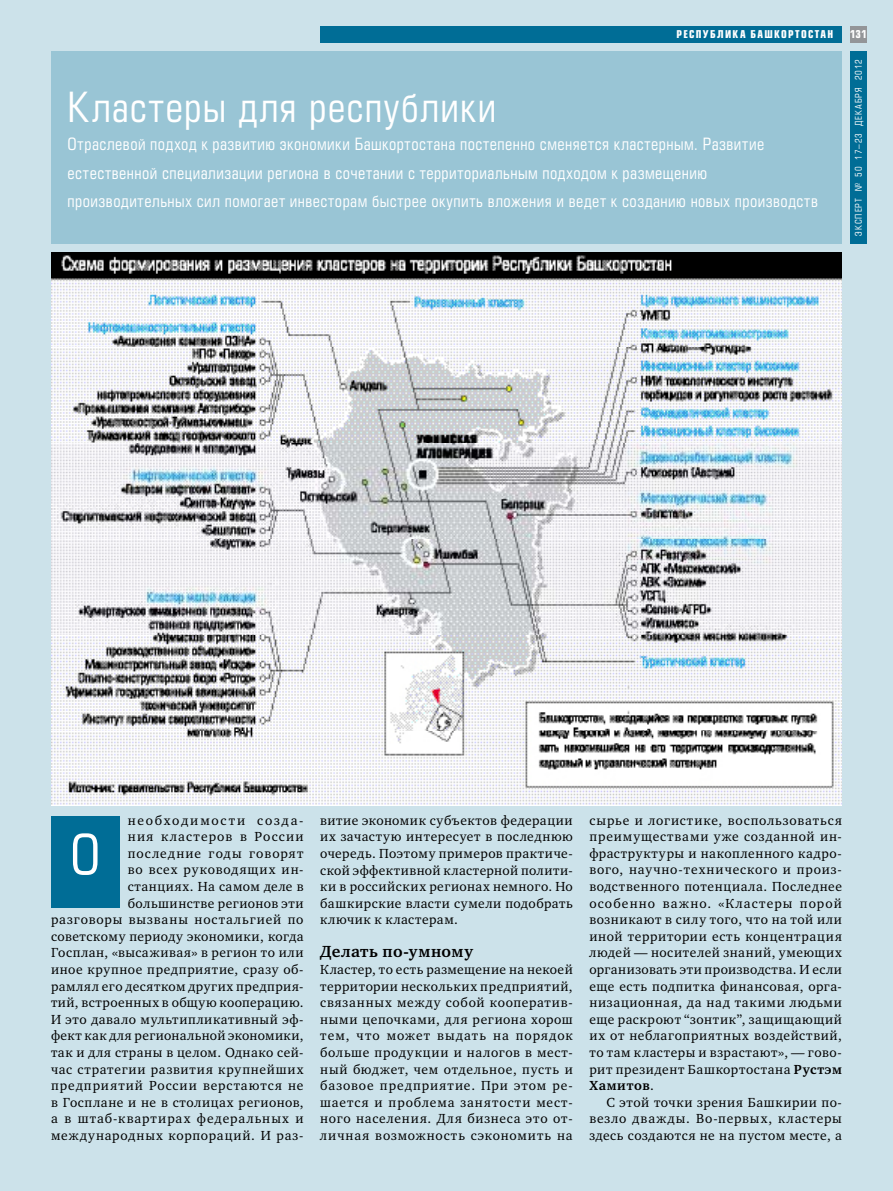
<style>
.page{position:relative;width:893px;height:1191px;background:#cce2ea}
.page>*{position:absolute;margin:0;border:0;box-sizing:border-box;transform-origin:0 0}
.t1{font:54.15px "Europe Cond";color:#fff}
.t2{font:40.5px "Europe Cond";letter-spacing:.03em;color:#fff}
.t3{font:16.5px/28.5px "Europe Cond";letter-spacing:.025em;color:#fff}
.t4{font:700 16.5px "Charter ITC";letter-spacing:.025em;color:#000}
.t5{font:13.5px/16.6px "Charter ITC";letter-spacing:.05em;color:#000;text-align:justify}
.t6{font:700 10.5px "Europe Cond";letter-spacing:.125em;color:#fff}
.t7{font:9px "Europe Cond";letter-spacing:.11em;color:#fff}
.s1{font-weight:700}
</style>
<div class="page">
<div style="left:320px;top:26px;width:522px;height:17px;background:#006d96"></div>
<div style="left:850px;top:26px;width:17px;height:17px;background:#939598"></div>
<div style="left:850px;top:51px;width:17px;height:193px;background:#006d96"></div>
<div style="left:51px;top:816px;width:68px;height:91px;background:#006d96"></div>
<div style="left:51px;top:51px;width:791px;height:193px;background:#99c5d5"></div>
<img style="left:51px;top:252px;width:791px;height:553px">
<p class="t6" style="left:676px;top:28px;width:158px">РЕСПУБЛИКА БАШКОРТОСТАН</p>
<p class="t6" style="left:850px;top:28px;width:18px">131</p>
<p class="t7" style="left:853px;top:235px;width:178px;rotate:-90deg">ЭКСПЕРТ № 50 17–23 ДЕКАБРЯ 2012</p>
<h2 class="t2" style="left:68px;top:82px;width:430px">Кластеры для республики</h2>
<p class="t3" style="left:68px;top:130px;width:752px">Отраслевой подход к развитию экономики Башкортостана постепенно сменяется кластерным. Развитие естественной специализации региона в сочетании с территориальным подходом к размещению производительных сил помогает инвесторам быстрее окупить вложения и ведет к созданию новых производств</p>
<p class="t5" style="left:51px;top:811px;width:254px;text-align:right">необходимости созда-<br>ния кластеров в России последние годы говорят<br>во всех руководящих ин-<br>станциях. На самом деле в большинстве регионов эти<br>разговоры вызваны ностальгией по советскому периоду экономики, когда<br>Госплан, «высаживая» в регион то или иное крупное предприятие, сразу об&shy;рамлял его десятком других предприя&shy;тий, встроенных в общую кооперацию.<br>И это давало мультипликативный эф&shy;фект как для региональной экономики, так и для страны в целом. Однако сей&shy;час стратегии развития крупнейших предприятий России верстаются не в Госплане и не в столицах регионов, а в штаб-квартирах федеральных и международных корпораций. И раз-</p>
<p class="t5" style="left:320px;top:811px;width:254px">витие экономик субъектов федерации их зачастую интересует в последнюю очередь. Поэтому примеров практиче&shy;ской эффективной кластерной полити&shy;ки в российских регионах немного. Но башкирские власти сумели подобрать ключик к кластерам.</p>
<h1 class="t1" style="left:70px;top:820px;width:32px">О</h1>
<p class="t4" style="left:320px;top:941px;width:154px">Делать по-умному</p>
<p class="t5" style="left:320px;top:961px;width:254px">Кластер, то есть размещение на некоей территории нескольких предприятий, связанных между собой кооператив&shy;ными цепочками, для региона хорош тем, что может выдать на порядок больше продукции и налогов в мест&shy;ный бюджет, чем отдельное, пусть и базовое предприятие. При этом ре&shy;шается и проблема занятости мест&shy;ного населения. Для бизнеса это от&shy;личная возможность сэкономить на</p>
<p class="t5" style="left:589px;top:811px;width:254px">сырье и логистике, воспользоваться преимуществами уже созданной ин&shy;фраструктуры и накопленного кадро&shy;вого, научно-технического и произ&shy;водственного потенциала. Последнее особенно важно. «Кластеры порой возникают в силу того, что на той или иной территории есть концентрация людей — носителей знаний, умеющих организовать эти производства. И если еще есть подпитка финансовая, орга&shy;низационная, да над такими людьми еще раскроют “зонтик”, защищающий их от неблагоприятных воздействий, то там кластеры и взрастают», — гово&shy;рит президент Башкортостана <span class="s1">Рустэм Хамитов</span>.</p>
<p class="t5" style="left:589px;top:1094px;width:254px;text-indent:17px">С этой точки зрения Башкирии по&shy;везло дважды. Во-первых, кластеры здесь создаются не на пустом месте, а</p>
</div>
